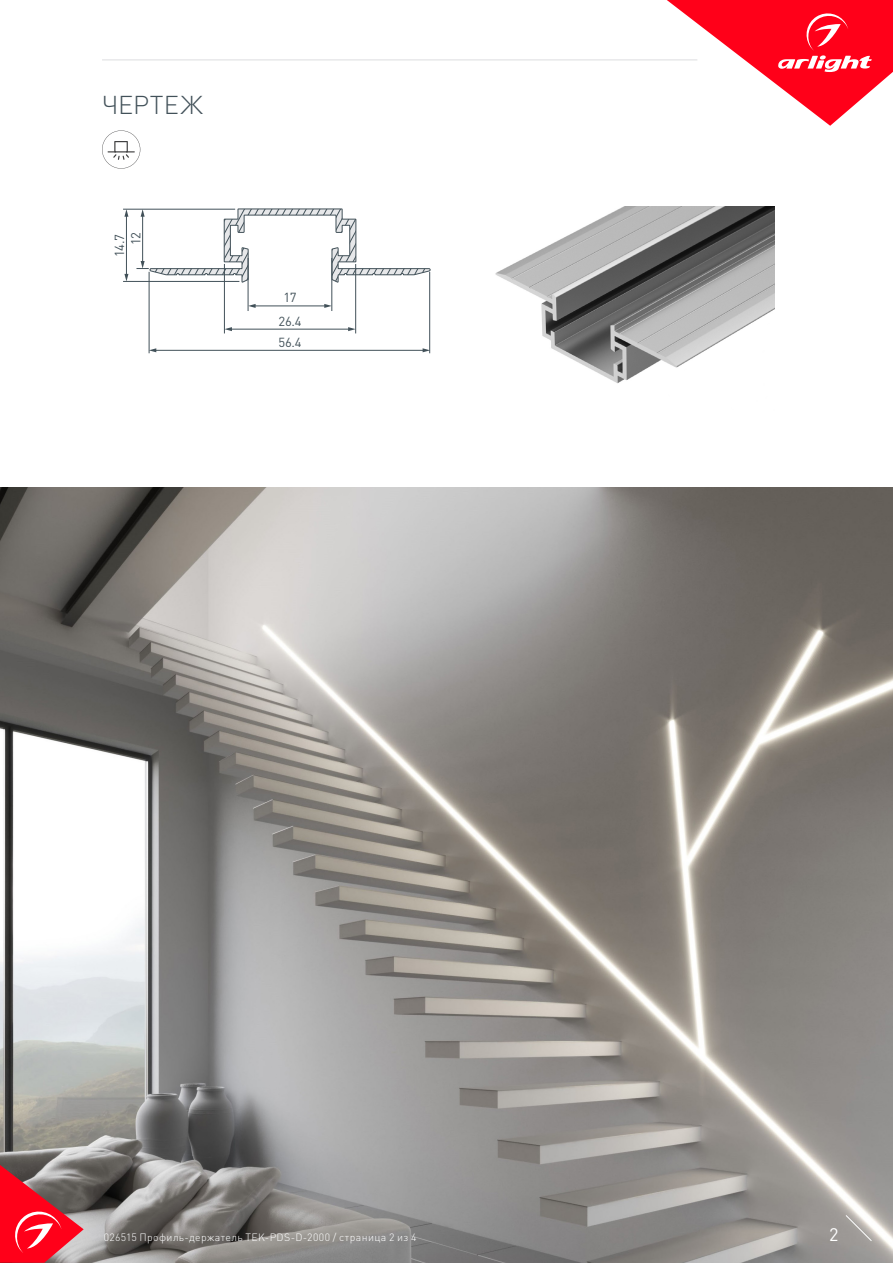
<style>
.page{position:relative;width:893px;height:1263px;background:#fff}
.page>*{position:absolute;margin:0;border:0;box-sizing:border-box;transform-origin:0 0}
.t1{font:300 25.5px "DIN Pro";letter-spacing:.01em;color:#425159}
.t2{font:18px "DIN Pro";color:#fff}
.t3{font:13.05px/21.1px "DIN Pro";letter-spacing:-.025em;color:#425159}
.t4{font:300 10.5px "DIN Pro";letter-spacing:.04em;color:#fff}
</style>
<div class="page">
<img style="left:0;top:487px;width:893px;height:776px">
<svg style="left:0;top:1165px;width:84px;height:98px;background:#ce414e"></svg>
<svg style="left:845px;top:1215px;width:27px;height:26px"></svg>
<svg style="left:667px;top:0;width:226px;height:126px"></svg>
<hr style="left:102px;top:60px;width:595px;height:1px;background:#dcdddf">
<img style="left:495px;top:207px;width:280px;height:177px">
<hr style="left:231px;top:329px;width:118px;height:1px;background:#425159">
<svg style="left:348px;top:327px;width:7px;height:4px"></svg>
<svg style="left:225px;top:327px;width:7px;height:4px"></svg>
<hr style="left:254px;top:306px;width:72px;height:1px;background:#425159">
<svg style="left:324px;top:304px;width:8px;height:4px"></svg>
<svg style="left:249px;top:304px;width:7px;height:4px"></svg>
<hr style="left:224px;top:264px;width:1px;height:69px;background:#425159">
<hr style="left:355px;top:264px;width:1px;height:69px;background:#425159">
<hr style="left:155px;top:350px;width:269px;height:1px;background:#425159">
<svg style="left:423px;top:348px;width:6px;height:4px"></svg>
<svg style="left:150px;top:348px;width:6px;height:4px"></svg>
<hr style="left:248px;top:258px;width:1px;height:53px;background:#425159">
<hr style="left:332px;top:258px;width:1px;height:53px;background:#425159">
<hr style="left:126px;top:215px;width:1px;height:60px;background:#425159">
<svg style="left:124px;top:274px;width:4px;height:7px"></svg>
<svg style="left:124px;top:210px;width:4px;height:7px"></svg>
<hr style="left:123px;top:209px;width:112px;height:1px;background:#425159">
<hr style="left:123px;top:281px;width:116px;height:1px;background:#425159">
<svg style="left:136px;top:208px;width:295px;height:75px"></svg>
<hr style="left:149px;top:272px;width:1px;height:81px;background:#425159">
<hr style="left:429px;top:272px;width:1px;height:81px;background:#425159">
<svg style="left:102px;top:130px;width:38px;height:39px"></svg>
<p class="t1" style="left:102px;top:87px;width:102px">ЧЕРТЕЖ</p>
<p class="t3" style="left:111px;top:257px;width:26px;line-height:16.2px;text-align:right;rotate:-90deg">14.7<br>12</p>
<p class="t3" style="left:283px;top:286px;width:15px">17</p>
<p class="t3" style="left:279px;top:310px;width:24px">26.4<br>56.4</p>
<p class="t4" style="left:104px;top:1230px;width:314px">026515 Профиль-держатель TEK-PDS-D-2000 / страница 2 из 4</p>
<p class="t2" style="left:829px;top:1222px;width:11px">2</p>
</div>
